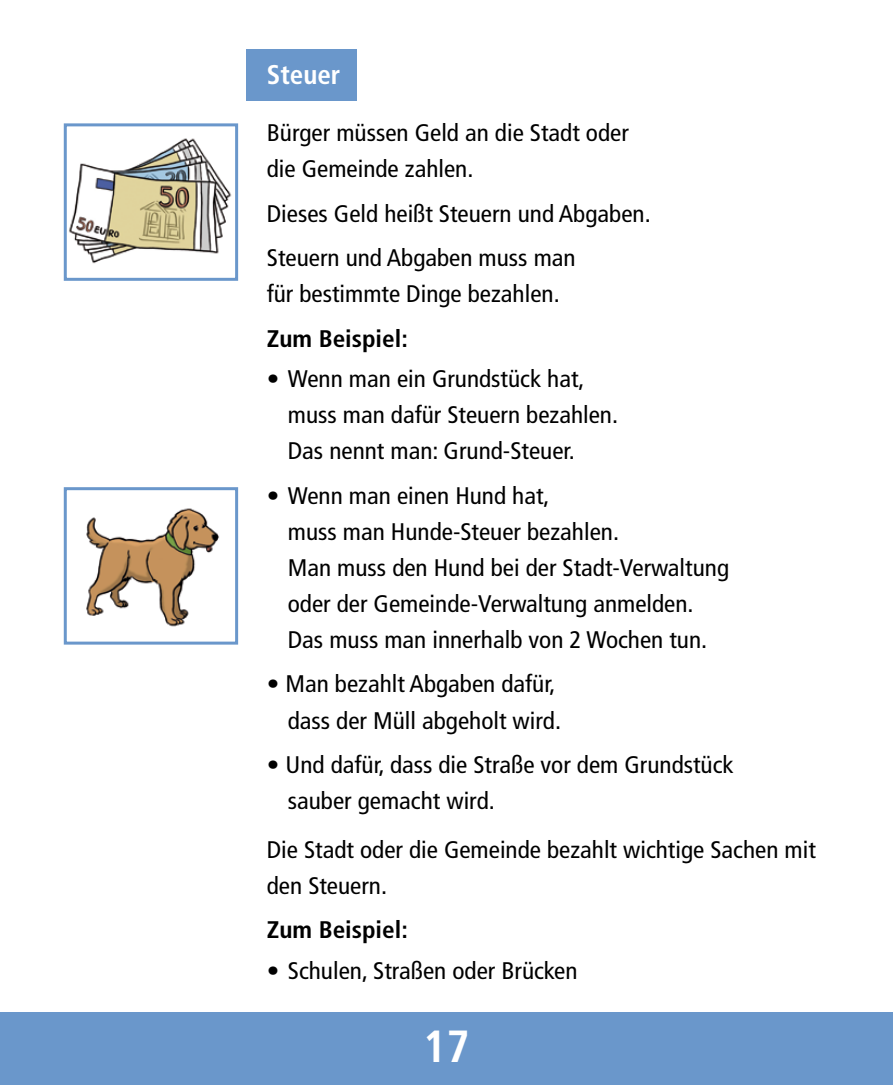
<style>
.page{position:relative;width:893px;height:1085px;background:#fff}
.page>*{position:absolute;margin:0;border:0;box-sizing:border-box;transform-origin:0 0}
.t1{font:700 condensed 45px "Frutiger";color:#fff}
.t2{font:700 condensed 27px "Frutiger";color:#fff}
.t3{font:condensed 24px/36px "Frutiger";color:#000;scale:1.05 1}
.t4{font:700 condensed 24px "Frutiger";color:#000;scale:1.05 1}
</style>
<div class="page">
<div style="left:246px;top:50px;width:111px;height:51px;background:#6a97cb"></div>
<div style="left:0;top:1012px;width:893px;height:72px;background:#6a97cb"></div>
<img style="left:69px;top:138px;width:163px;height:126px">
<div style="left:64px;top:123px;width:174px;height:158px;border:3px solid #6a97cb"></div>
<img style="left:86px;top:508px;width:133px;height:119px">
<div style="left:64px;top:487px;width:174px;height:157px;border:3px solid #6a97cb"></div>
<p class="t2" style="left:267px;top:59px;width:75px">Steuer</p>
<p class="t3" style="left:267px;top:115px;width:346px">Bürger müssen Geld an die Stadt oder die Gemeinde zahlen.</p>
<p class="t3" style="left:267px;top:191px;width:367px;line-height:44.5px">Dieses Geld heißt Steuern und Abgaben.<br>Steuern und Abgaben muss man</p>
<p class="t3" style="left:267px;top:276px;width:280px">für bestimmte Dinge bezahlen.</p>
<p class="t4" style="left:267px;top:324px;width:136px">Zum Beispiel:</p>
<p class="t3" style="left:288px;top:361px;width:316px;text-indent:-21px">• Wenn man ein Grundstück hat, muss man dafür Steuern bezahlen.<br>Das nennt man: Grund-Steuer.</p>
<p class="t3" style="left:288px;top:477px;width:422px;text-indent:-21px">• Wenn man einen Hund hat,<br>muss man Hunde-Steuer bezahlen.<br>Man muss den Hund bei der Stadt-Verwaltung oder der Gemeinde-Verwaltung anmelden.<br>Das muss man innerhalb von 2 Wochen tun.</p>
<p class="t3" style="left:267px;top:666px;width:282px;text-align:right">• Man bezahlt Abgaben dafür, dass der Müll abgeholt wird.</p>
<p class="t3" style="left:288px;top:746px;width:426px;text-indent:-21px">• Und dafür, dass die Straße vor dem Grundstück sauber gemacht wird.</p>
<p class="t3" style="left:267px;top:831px;width:524px">Die Stadt oder die Gemeinde bezahlt wichtige Sachen mit den Steuern.</p>
<p class="t4" style="left:267px;top:915px;width:136px">Zum Beispiel:</p>
<p class="t3" style="left:267px;top:952px;width:297px">• Schulen, Straßen oder Brücken</p>
<h1 class="t1" style="left:423px;top:1019px;width:48px">17</h1>
</div>
